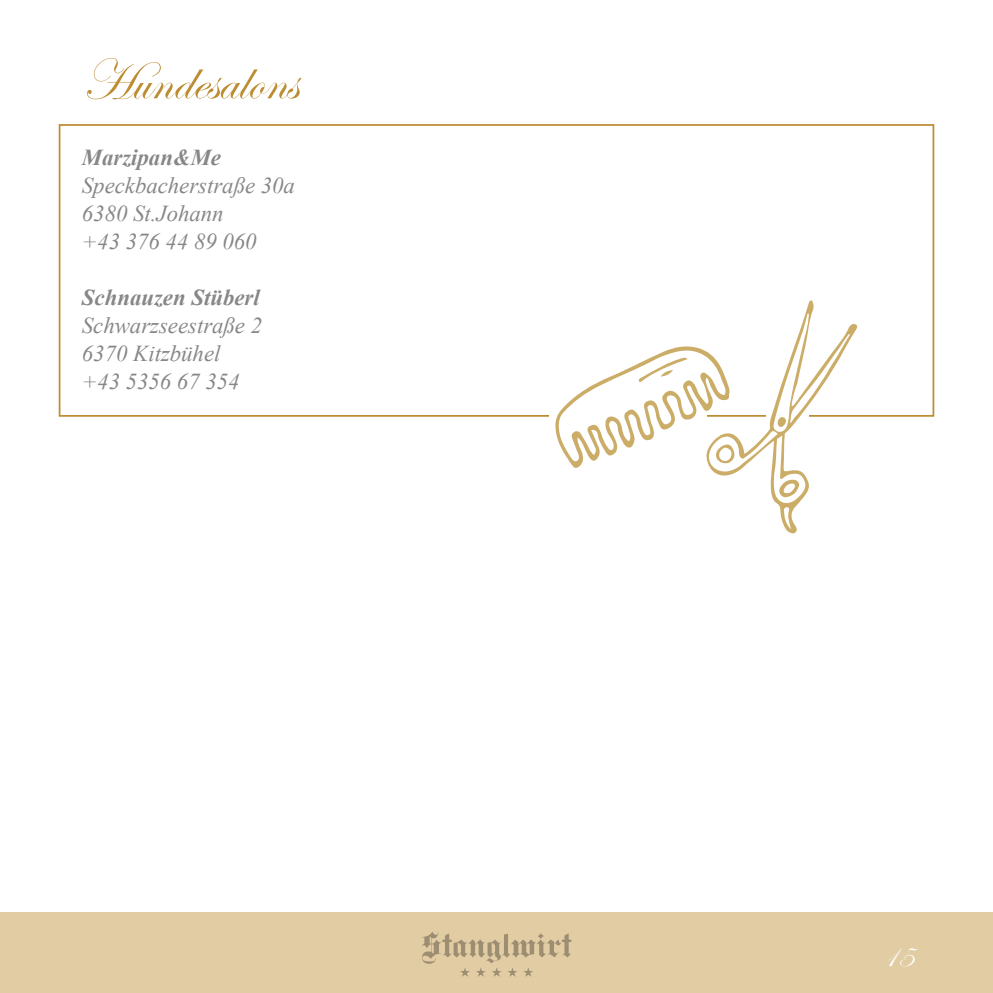
<style>
.page{position:relative;width:993px;height:993px;background:#fff}
.page>*{position:absolute;margin:0;border:0;box-sizing:border-box;transform-origin:0 0}
.t1{font:57.75px "Edwardian Script ITC";color:#bc8d33}
.t2{font:33.25px "Edwardian Script ITC";color:#fff}
.t3{font:italic 22.75px/28px "Times New Roman";color:#878787}
.t4{font:italic 700 22.75px "Times New Roman";color:#878787}
</style>
<div class="page">
<div style="left:0;top:912px;width:992px;height:80px;background:#e1cca3"></div>
<svg style="left:421px;top:932px;width:150px;height:44px"></svg>
<div style="left:59px;top:124px;width:874px;height:292px;border:2px solid #bc8d33"></div>
<div style="left:549px;top:411px;width:157px;height:9px;background:#fff"></div>
<svg style="left:555px;top:300px;width:302px;height:233px"></svg>
<h1 class="t1" style="left:82px;top:49px;width:217px">Hundesalons</h1>
<p class="t4" style="left:82px;top:141px;width:141px">Marzipan&amp;Me</p>
<p class="t3" style="left:82px;top:170px;width:214px">Speckbacherstraße 30a<br>6380 St.Johann<br>+43 376 44 89 060</p>
<p class="t4" style="left:82px;top:281px;width:179px">Schnauzen Stüberl</p>
<p class="t3" style="left:82px;top:310px;width:182px">Schwarzseestraße 2<br>6370 Kitzbühel +43 5356 67 354</p>
<h2 class="t2" style="left:880px;top:937px;width:33px">15</h2>
</div>
